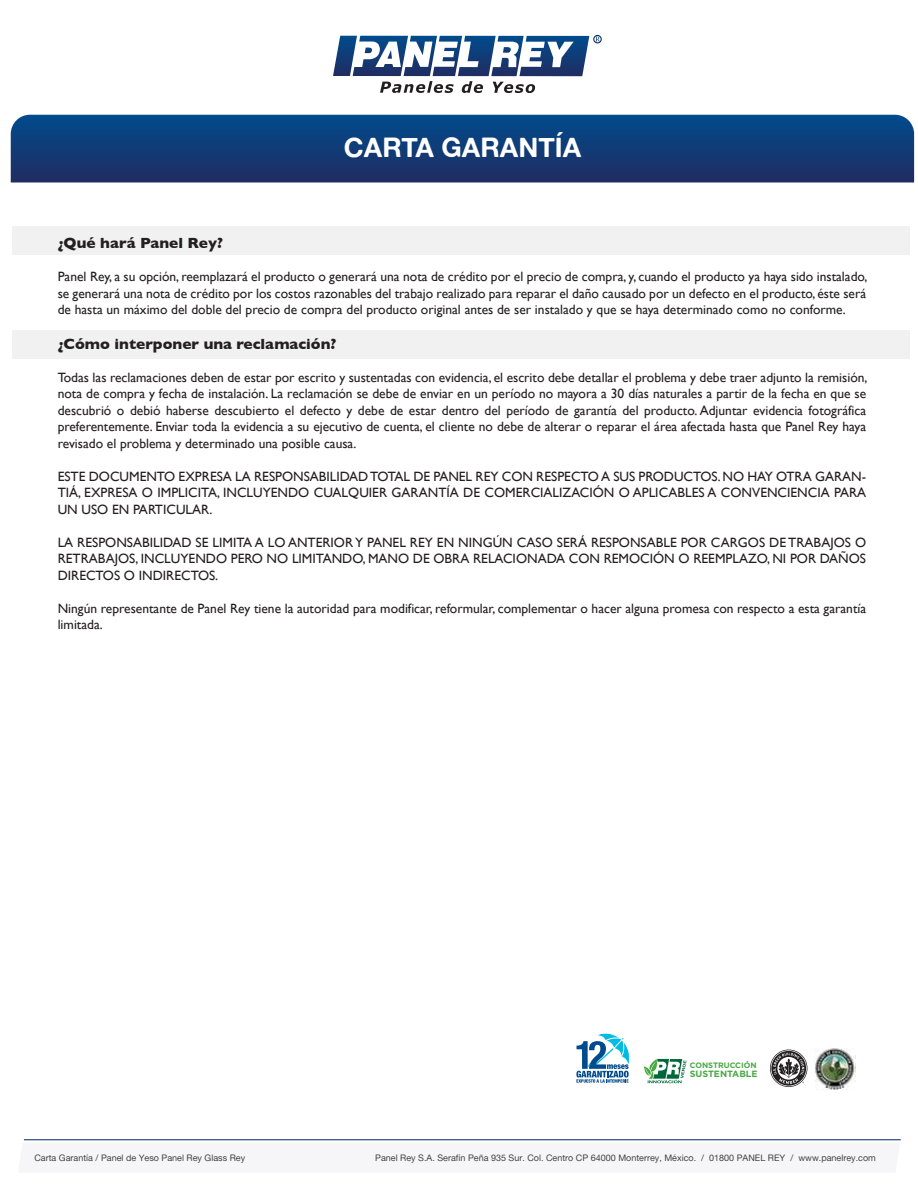
<style>
.page{position:relative;width:918px;height:1188px;background:#fff}
.page>*{position:absolute;margin:0;border:0;box-sizing:border-box;transform-origin:0 0}
.t1{font:27px "Alte Haas Grotesk Bold";color:#fff}
.t2{font:700 15px "Gill Sans";color:#231f20}
.t3{font:13.5px/16.5px "Gill Sans";color:#231f20;text-align:justify}
.t4{font:9px "Alte Haas Grotesk";color:#404041}
.t5{font:700 9px "Gotham";color:#49a942}
.t6{font:700 7.8px "Gotham";color:#49a942}
</style>
<div class="page">
<div style="left:13px;top:227px;width:897px;height:28px;background:#f1f1f2"></div>
<div style="left:13px;top:330px;width:897px;height:28px;background:#f1f1f2"></div>
<img style="left:814px;top:1049px;width:41px;height:41px">
<svg style="left:770px;top:1050px;width:37px;height:37px"></svg>
<svg style="left:643px;top:1058px;width:43px;height:25px"></svg>
<svg style="left:576px;top:1033px;width:54px;height:50px"></svg>
<svg style="left:11px;top:115px;width:903px;height:67px;background:#103c76"></svg>
<div style="left:593px;top:35px;width:9px;height:8px;border:1px solid #002364;border-radius:50%"></div>
<svg style="left:333px;top:35px;width:267px;height:58px"></svg>
<hr style="left:24px;top:1140px;width:877px;height:1px;background:#002364">
<h1 class="t1" style="left:344px;top:131px;width:239px">CARTA GARANTÍA</h1>
<p class="t2" style="left:58px;top:234px;width:167px">¿Qué hará Panel Rey?</p>
<p class="t3" style="left:58px;top:268px;width:811px">Panel Rey, a su opción, reemplazará el producto o generará una nota de crédito por el precio de compra, y, cuando el producto ya haya sido instalado, se generará una nota de crédito por los costos razonables del trabajo realizado para reparar el daño causado por un defecto en el producto, éste será de hasta un máximo del doble del precio de compra del producto original antes de ser instalado y que se haya determinado como no conforme.</p>
<p class="t2" style="left:58px;top:335px;width:280px">¿Cómo interponer una reclamación?</p>
<p class="t3" style="left:58px;top:369px;width:811px">Todas las reclamaciones deben de estar por escrito y sustentadas con evidencia, el escrito debe detallar el problema y debe traer adjunto la remisión, nota de compra y fecha de instalación. La reclamación se debe de enviar en un período no mayora a 30 días naturales a partir de la fecha en que se descubrió o debió haberse descubierto el defecto y debe de estar dentro del período de garantía del producto. Adjuntar evidencia fotográfica preferentemente. Enviar toda la evidencia a su ejecutivo de cuenta, el cliente no debe de alterar o reparar el área afectada hasta que Panel Rey haya revisado el problema y determinado una posible causa.</p>
<p class="t3" style="left:58px;top:468px;width:810px">ESTE DOCUMENTO EXPRESA LA RESPONSABILIDAD TOTAL DE PANEL REY CON RESPECTO A SUS PRODUCTOS. NO HAY OTRA GARAN-TIÁ, EXPRESA O IMPLICITA, INCLUYENDO CUALQUIER GARANTÍA DE COMERCIALIZACIÓN O APLICABLES A CONVENCIENCIA PARA UN USO EN PARTICULAR.</p>
<p class="t3" style="left:58px;top:534px;width:810px">LA RESPONSABILIDAD SE LIMITA A LO ANTERIOR Y PANEL REY EN NINGÚN CASO SERÁ RESPONSABLE POR CARGOS DE TRABAJOS O RETRABAJOS, INCLUYENDO PERO NO LIMITANDO, MANO DE OBRA RELACIONADA CON REMOCIÓN O REEMPLAZO, NI POR DAÑOS DIRECTOS O INDIRECTOS.</p>
<p class="t3" style="left:58px;top:600px;width:810px">Ningún representante de Panel Rey tiene la autoridad para modificar, reformular, complementar o hacer alguna promesa con respecto a esta garantía limitada.</p>
<p class="t6" style="left:690px;top:1061px;width:68px">CONSTRUCCIÓN</p>
<p class="t5" style="left:690px;top:1069px;width:69px">SUSTENTABLE</p>
<p class="t4" style="left:34px;top:1152px;width:212px">Carta Garantía / Panel de Yeso Panel Rey Glass Rey</p>
<p class="t4" style="left:375px;top:1152px;width:502px">Panel Rey S.A. Serafín Peña 935 Sur. Col. Centro CP 64000 Monterrey, México. / 01800 PANEL REY / www.panelrey.com</p>
</div>
